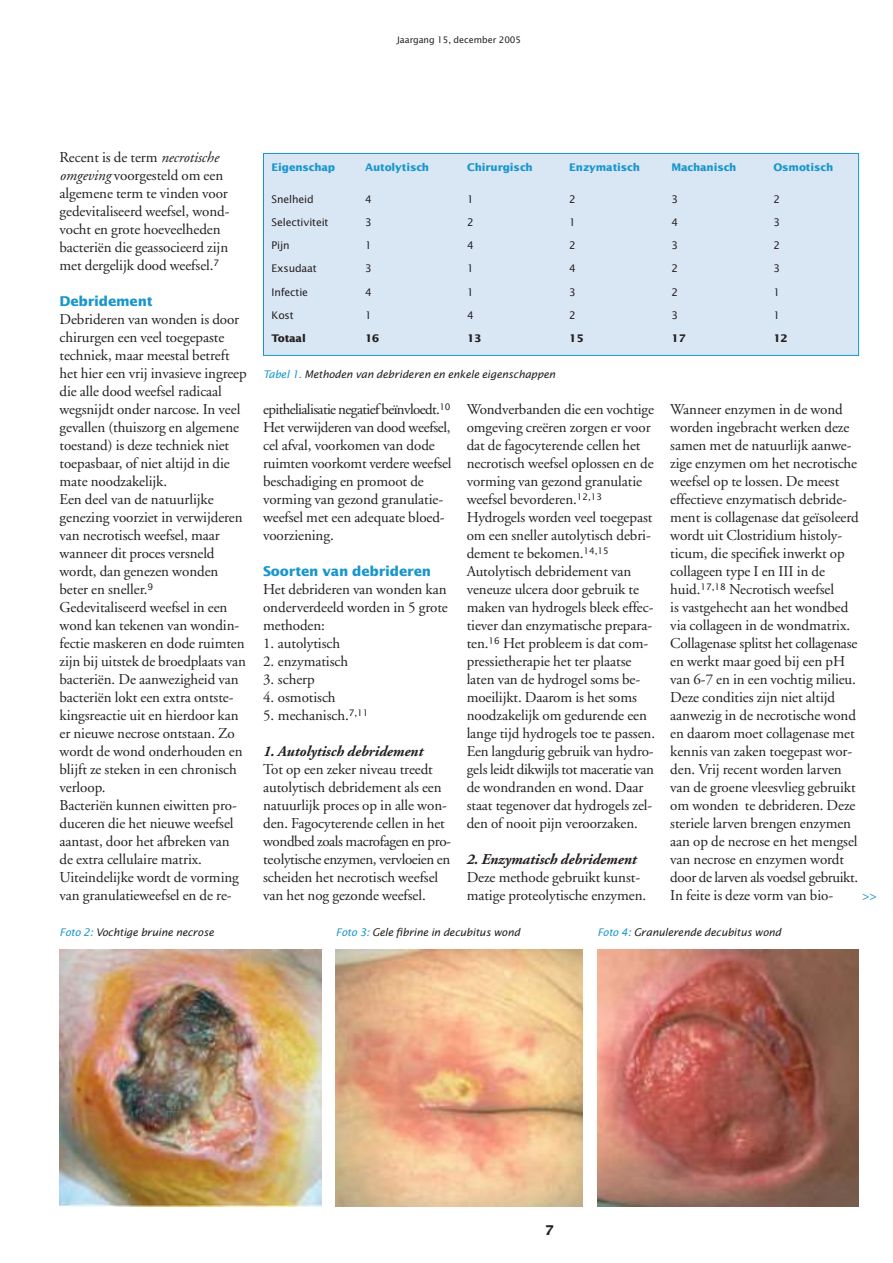
<style>
.page{position:relative;width:893px;height:1263px;background:#fff}
.page>*{position:absolute;margin:0;border:0;box-sizing:border-box;transform-origin:0 0}
.t1{font:15px/18px "Adobe Garamond";letter-spacing:-.005em;color:#241f1f}
.t2{font:italic 700 15px "Adobe Garamond";letter-spacing:-.005em;color:#241f1f}
.t3{font:15px "Adobe Garamond";color:#1996cc}
.t4{font:700 13.5px "Lucida Sans";letter-spacing:-.015em;color:#1996cc}
.t5{font:700 13.5px "Lucida Sans";color:#241f1f}
.t6{font:italic 10.5px "Lucida Sans";letter-spacing:-.015em;color:#241f1f}
.t7{font:10.5px "Lucida Sans";letter-spacing:-.015em;color:#241f1f}
.t8{font:700 10.5px "Lucida Sans";letter-spacing:-.015em;color:#1996cc}
.t9{font:700 10.5px "Lucida Sans";letter-spacing:-.015em;color:#241f1f}
.t10{font:9px "Lucida Sans";letter-spacing:-.005em;color:#241f1f}
.s1{font-style:italic}
.s2{color:#1996cc}
</style>
<div class="page">
<img style="left:336px;top:950px;width:247px;height:256px">
<img style="left:60px;top:950px;width:261px;height:256px">
<img style="left:597px;top:950px;width:262px;height:256px">
<div style="left:264px;top:154px;width:594px;height:201px;background:#d9e7f5"></div>
<div style="left:263px;top:153px;width:596px;height:203px;border:1px solid #1996cc"></div>
<p class="t10" style="left:397px;top:36px;width:126px">Jaargang 15, december 2005</p>
<p class="t1" style="left:60px;top:150px;width:171px">Recent is de term <span class="s1">necrotische omgeving</span> voorgesteld om een algemene term te vinden voor gedevitaliseerd weefsel, wond&shy;vocht en grote hoeveelheden bacteriën die geassocieerd zijn met dergelijk dood weefsel.<sup>7</sup></p>
<p class="t4" style="left:60px;top:296px;width:95px">Debridement</p>
<p class="t1" style="left:60px;top:312px;width:189px">Debrideren van wonden is door chirurgen een veel toegepaste techniek, maar meestal betreft het hier een vrij invasieve ingreep die alle dood weefsel radicaal wegsnijdt onder narcose. In veel gevallen (thuiszorg en algemene toestand) is deze techniek niet toepasbaar, of niet altijd in die mate noodzakelijk.<br>Een deel van de natuurlijke genezing voorziet in verwijderen van necrotisch weefsel, maar wanneer dit proces versneld wordt, dan genezen wonden beter en sneller.<sup>9<br></sup>Gedevitaliseerd weefsel in een wond kan tekenen van wondin&shy;fectie maskeren en dode ruimten zijn bij uitstek de broedplaats van bacteriën. De aanwezigheid van bacteriën lokt een extra ontste&shy;kingsreactie uit en hierdoor kan er nieuwe necrose ontstaan. Zo wordt de wond onderhouden en blijft ze steken in een chronisch verloop.<br>Bacteriën kunnen eiwitten pro&shy;duceren die het nieuwe weefsel aantast, door het afbreken van de extra cellulaire matrix.<br>Uiteindelijke wordt de vorming van granulatieweefsel en de re-</p>
<p class="t8" style="left:272px;top:163px;width:65px">Eigenschap</p>
<p class="t8" style="left:365px;top:163px;width:66px">Autolytisch</p>
<p class="t8" style="left:467px;top:163px;width:67px">Chirurgisch</p>
<p class="t8" style="left:569px;top:163px;width:72px">Enzymatisch</p>
<p class="t8" style="left:671px;top:163px;width:67px">Machanisch</p>
<p class="t8" style="left:773px;top:163px;width:61px">Osmotisch</p>
<p class="t7" style="left:272px;top:195px;width:44px">Snelheid</p>
<p class="t7" style="left:365px;top:195px;width:8px">4</p>
<p class="t7" style="left:467px;top:195px;width:8px">1</p>
<p class="t7" style="left:569px;top:195px;width:8px">2</p>
<p class="t7" style="left:671px;top:195px;width:8px">3</p>
<p class="t7" style="left:773px;top:195px;width:8px">2</p>
<p class="t7" style="left:272px;top:218px;width:58px">Selectiviteit</p>
<p class="t7" style="left:365px;top:218px;width:8px">3</p>
<p class="t7" style="left:467px;top:218px;width:8px">2</p>
<p class="t7" style="left:569px;top:218px;width:8px">1</p>
<p class="t7" style="left:671px;top:218px;width:8px">4</p>
<p class="t7" style="left:773px;top:218px;width:8px">3</p>
<p class="t7" style="left:272px;top:241px;width:20px">Pijn</p>
<p class="t7" style="left:365px;top:241px;width:8px">1</p>
<p class="t7" style="left:467px;top:241px;width:8px">4</p>
<p class="t7" style="left:569px;top:241px;width:8px">2</p>
<p class="t7" style="left:671px;top:241px;width:8px">3</p>
<p class="t7" style="left:773px;top:241px;width:8px">2</p>
<p class="t7" style="left:272px;top:264px;width:47px">Exsudaat</p>
<p class="t7" style="left:365px;top:264px;width:8px">3</p>
<p class="t7" style="left:467px;top:264px;width:8px">1</p>
<p class="t7" style="left:569px;top:264px;width:8px">4</p>
<p class="t7" style="left:671px;top:264px;width:8px">2</p>
<p class="t7" style="left:773px;top:264px;width:8px">3</p>
<p class="t7" style="left:272px;top:287px;width:38px">Infectie</p>
<p class="t7" style="left:365px;top:287px;width:8px">4</p>
<p class="t7" style="left:467px;top:287px;width:8px">1</p>
<p class="t7" style="left:569px;top:287px;width:8px">3</p>
<p class="t7" style="left:671px;top:287px;width:8px">2</p>
<p class="t7" style="left:773px;top:287px;width:8px">1</p>
<p class="t7" style="left:272px;top:311px;width:24px">Kost</p>
<p class="t7" style="left:365px;top:311px;width:8px">1</p>
<p class="t7" style="left:467px;top:311px;width:8px">4</p>
<p class="t7" style="left:569px;top:311px;width:8px">2</p>
<p class="t7" style="left:671px;top:311px;width:8px">3</p>
<p class="t7" style="left:773px;top:311px;width:8px">1</p>
<p class="t9" style="left:272px;top:334px;width:36px">Totaal</p>
<p class="t9" style="left:365px;top:334px;width:16px">16</p>
<p class="t9" style="left:467px;top:334px;width:16px">13</p>
<p class="t9" style="left:569px;top:334px;width:16px">15</p>
<p class="t9" style="left:671px;top:334px;width:16px">17</p>
<p class="t9" style="left:773px;top:334px;width:16px">12</p>
<p class="t6" style="left:263px;top:370px;width:294px"><span class="s2">Tabel 1.</span> Methoden van debrideren en enkele eigenschappen</p>
<p class="t1" style="left:263px;top:402px;width:190px">epithelialisatie negatief beïnvloedt.<sup>10<br></sup>Het verwijderen van dood weefsel, cel afval, voorkomen van dode ruimten voorkomt verdere weefsel beschadiging en promoot de vorming van gezond granulatie&shy;weefsel met een adequate bloed&shy;voorziening.</p>
<p class="t4" style="left:263px;top:566px;width:170px">Soorten van debrideren</p>
<p class="t1" style="left:263px;top:582px;width:186px;text-align:justify">Het debrideren van wonden kan onderverdeeld worden in 5 grote methoden:</p>
<p class="t1" style="left:263px;top:636px;width:79px">1. autolytisch</p>
<p class="t1" style="left:263px;top:654px;width:87px">2. enzymatisch</p>
<p class="t1" style="left:263px;top:672px;width:53px">3. scherp</p>
<p class="t1" style="left:263px;top:690px;width:74px">4. osmotisch</p>
<p class="t1" style="left:263px;top:708px;width:107px">5. mechanisch.<sup>7,11</sup></p>
<p class="t2" style="left:263px;top:745px;width:162px">1. Autolytisch debridement</p>
<p class="t1" style="left:263px;top:762px;width:189px">Tot op een zeker niveau treedt autolytisch debridement als een natuurlijk proces op in alle won&shy;den. Fagocyterende cellen in het wondbed zoals macrofagen en pro&shy;teolytische enzymen, vervloeien en scheiden het necrotisch weefsel van het nog gezonde weefsel.</p>
<p class="t1" style="left:467px;top:402px;width:190px">Wondverbanden die een vochtige omgeving creëren zorgen er voor dat de fagocyterende cellen het necrotisch weefsel oplossen en de vorming van gezond granulatie weefsel bevorderen.<sup>12,13<br></sup>Hydrogels worden veel toegepast om een sneller autolytisch debri&shy;dement te bekomen.<sup>14,15<br></sup>Autolytisch debridement van veneuze ulcera door gebruik te maken van hydrogels bleek effec&shy;tiever dan enzymatische prepara&shy;ten.<sup>16</sup> Het probleem is dat com&shy;pressietherapie het ter plaatse laten van de hydrogel soms be&shy;moeilijkt. Daarom is het soms noodzakelijk om gedurende een lange tijd hydrogels toe te passen.<br>Een langdurig gebruik van hydro&shy;gels leidt dikwijls tot maceratie van de wondranden en wond. Daar staat tegenover dat hydrogels zel&shy;den of nooit pijn veroorzaken.</p>
<p class="t2" style="left:467px;top:853px;width:171px">2. Enzymatisch debridement</p>
<p class="t1" style="left:467px;top:870px;width:181px">Deze methode gebruikt kunst&shy;matige proteolytische enzymen.</p>
<p class="t1" style="left:670px;top:402px;width:190px">Wanneer enzymen in de wond worden ingebracht werken deze samen met de natuurlijk aanwe&shy;zige enzymen om het necrotische weefsel op te lossen. De meest effectieve enzymatisch debride&shy;ment is collagenase dat geïsoleerd wordt uit Clostridium histoly&shy;ticum, die specifiek inwerkt op collageen type I en III in de huid.<sup>17,18</sup> Necrotisch weefsel<br>is vastgehecht aan het wondbed via collageen in de wondmatrix.<br>Collagenase splitst het collagenase en werkt maar goed bij een pH van 6-7 en in een vochtig milieu.<br>Deze condities zijn niet altijd aanwezig in de necrotische wond en daarom moet collagenase met kennis van zaken toegepast wor&shy;den. Vrij recent worden larven van de groene vleesvlieg gebruikt om wonden te debrideren. Deze steriele larven brengen enzymen aan op de necrose en het mengsel van necrose en enzymen wordt door de larven als voedsel gebruikt.<br>In feite is deze vorm van bio-</p>
<p class="t3" style="left:862px;top:889px;width:16px">&gt;&gt;</p>
<p class="t6" style="left:60px;top:928px;width:156px"><span class="s2">Foto 2:</span> Vochtige bruine necrose</p>
<p class="t6" style="left:336px;top:928px;width:186px"><span class="s2">Foto 3:</span> Gele fibrine in decubitus wond</p>
<p class="t6" style="left:597px;top:928px;width:185px"><span class="s2">Foto 4:</span> Granulerende decubitus wond</p>
<p class="t5" style="left:544px;top:1225px;width:11px">7</p>
</div>
